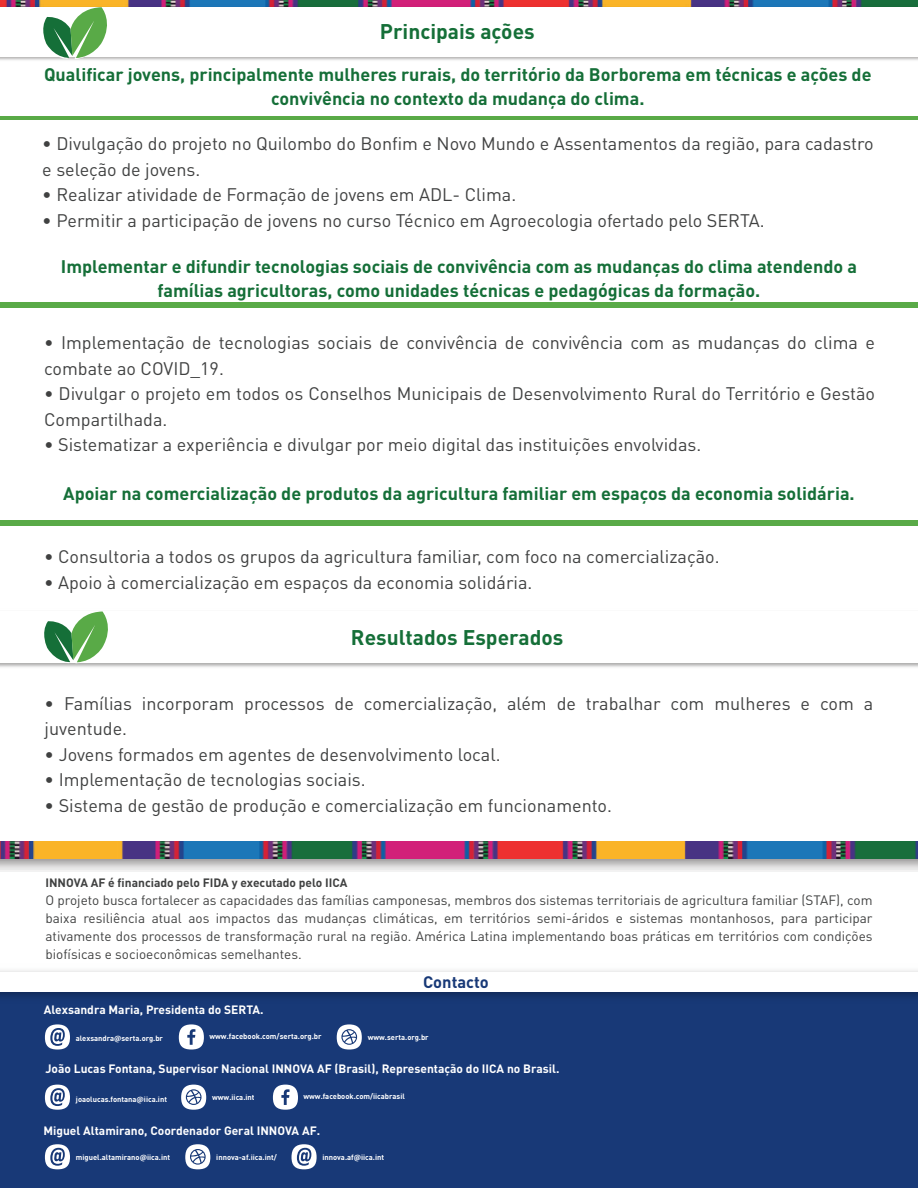
<style>
.page{position:relative;width:918px;height:1188px;background:#fff}
.page>*{position:absolute;margin:0;border:0;box-sizing:border-box;transform-origin:0 0}
.t1{font:700 21px "DINOT";color:#156f38}
.t2{font:18px/25.5px "DINOT";color:#404141}
.t3{font:700 18px/24px "DINOT";color:#156f38;text-align:center}
.t4{font:700 16.5px "DINOT";color:#183977}
.t5{font:13.5px/18px "DINOT";color:#404141;text-align:justify}
.t6{font:700 12px "DINOT";color:#fff}
.t7{font:700 12px "DINOT";color:#404141}
.t8{font:700 7.65px "DINOT";color:#fff}
.t9{font:700 7.5px "DINOT";color:#fff}
</style>
<div class="page">
<div style="left:0;top:982px;width:918px;height:206px;background:#183977"></div>
<hr style="left:0;top:116px;width:918px;height:4px;background:#59aa47">
<div style="left:0;top:477px;width:918px;height:49px;background:#59aa47"></div>
<div style="left:0;top:472px;width:918px;height:48px;background:#fff"></div>
<img style="left:0;top:0;width:918px;height:4px">
<img style="left:0;top:4px;width:918px;height:56px">
<div style="left:0;top:7px;width:918px;height:50px;background:#fff"></div>
<svg style="left:38px;top:7px;width:76px;height:53px"></svg>
<svg style="left:39px;top:611px;width:76px;height:53px"></svg>
<div style="left:0;top:273px;width:918px;height:35px;background:#59aa47"></div>
<div style="left:0;top:267px;width:918px;height:35px;background:#fff"></div>
<div style="left:273px;top:1085px;width:25px;height:25px;background:#fff;border-radius:50%"></div>
<svg style="left:281px;top:1089px;width:9px;height:16px"></svg>
<div style="left:179px;top:1024px;width:25px;height:26px;background:#fff;border-radius:50%"></div>
<svg style="left:187px;top:1029px;width:8px;height:16px"></svg>
<div style="left:181px;top:1085px;width:25px;height:25px;background:#fff;border-radius:50%"></div>
<svg style="left:186px;top:1089px;width:16px;height:16px"></svg>
<div style="left:337px;top:1024px;width:25px;height:26px;background:#fff;border-radius:50%"></div>
<svg style="left:341px;top:1029px;width:16px;height:16px"></svg>
<img style="left:0;top:858px;width:918px;height:13px">
<img style="left:0;top:841px;width:918px;height:17px">
<img style="left:0;top:970px;width:918px;height:27px">
<div style="left:0;top:972px;width:918px;height:19px;background:#fff"></div>
<div style="left:185px;top:1144px;width:25px;height:25px;background:#fff;border-radius:50%"></div>
<svg style="left:190px;top:1149px;width:16px;height:16px"></svg>
<div style="left:292px;top:1144px;width:25px;height:25px;background:#fff;border-radius:50%"></div>
<svg style="left:297px;top:1148px;width:14px;height:18px"></svg>
<div style="left:45px;top:1144px;width:25px;height:25px;background:#fff;border-radius:50%"></div>
<svg style="left:50px;top:1148px;width:15px;height:18px"></svg>
<div style="left:45px;top:1085px;width:25px;height:25px;background:#fff;border-radius:50%"></div>
<svg style="left:50px;top:1088px;width:15px;height:18px"></svg>
<div style="left:45px;top:1024px;width:25px;height:26px;background:#fff;border-radius:50%"></div>
<svg style="left:50px;top:1028px;width:15px;height:18px"></svg>
<p class="t1" style="left:380px;top:18px;width:156px">Principais ações</p>
<p class="t3" style="left:44px;top:61px;width:829px">Qualificar jovens, principalmente mulheres rurais, do território da Borborema em técnicas e ações de convivência no contexto da mudança do clima.</p>
<p class="t2" style="left:42px;top:130px;width:833px">• Divulgação do projeto no Quilombo do Bonfim e Novo Mundo e Assentamentos da região, para cadastro e seleção de jovens.</p>
<p class="t2" style="left:42px;top:181px;width:475px">• Realizar atividade de Formação de jovens em ADL- Clima.</p>
<p class="t2" style="left:42px;top:207px;width:724px">• Permitir a participação de jovens no curso Técnico em Agroecologia ofertado pelo SERTA.</p>
<p class="t3" style="left:61px;top:253px;width:798px">Implementar e difundir tecnologias sociais de convivência com as mudanças do clima atendendo a famílias agricultoras, como unidades técnicas e pedagógicas da formação.</p>
<p class="t2" style="left:44px;top:329px;width:833px">• Implementação de tecnologias sociais de convivência de convivência com as mudanças do clima e combate ao COVID_19.</p>
<p class="t2" style="left:44px;top:380px;width:833px">• Divulgar o projeto em todos os Conselhos Municipais de Desenvolvimento Rural do Território e Gestão<br>Compartilhada.</p>
<p class="t2" style="left:44px;top:431px;width:659px">• Sistematizar a experiência e divulgar por meio digital das instituições envolvidas.</p>
<p class="t3" style="left:63px;top:481px;width:793px">Apoiar na comercialização de produtos da agricultura familiar em espaços da economia solidária.</p>
<p class="t2" style="left:44px;top:543px;width:677px">• Consultoria a todos os grupos da agricultura familiar, com foco na comercialização.</p>
<p class="t2" style="left:44px;top:569px;width:490px">• Apoio à comercialização em espaços da economia solidária.</p>
<p class="t1" style="left:351px;top:623px;width:214px">Resultados Esperados</p>
<p class="t2" style="left:45px;top:690px;width:830px">• Famílias incorporam processos de comercialização, além de trabalhar com mulheres e com a juventude.</p>
<p class="t2" style="left:45px;top:741px;width:457px">• Jovens formados em agentes de desenvolvimento local.</p>
<p class="t2" style="left:45px;top:767px;width:323px">• Implementação de tecnologias sociais.</p>
<p class="t2" style="left:45px;top:792px;width:569px">• Sistema de gestão de produção e comercialização em funcionamento.</p>
<p class="t7" style="left:45px;top:875px;width:303px">INNOVA AF é financiado pelo FIDA y executado pelo IICA</p>
<p class="t5" style="left:45px;top:891px;width:829px">O projeto busca fortalecer as capacidades das famílias camponesas, membros dos sistemas territoriais de agricultura familiar (STAF), com baixa resiliência atual aos impactos das mudanças climáticas, em territórios semi-áridos e sistemas montanhosos, para participar ativamente dos processos de transformação rural na região. América Latina implementando boas práticas em territórios com condições biofísicas e socioeconômicas semelhantes.</p>
<p class="t6" style="left:44px;top:1002px;width:221px">Alexsandra Maria, Presidenta do SERTA.</p>
<p class="t9" style="left:76px;top:1034px;width:89px">alexsandra@serta.org.br</p>
<p class="t8" style="left:209px;top:1031px;width:114px">www.facebook.com/serta.org.br</p>
<p class="t4" style="left:423px;top:971px;width:67px">Contacto</p>
<p class="t9" style="left:368px;top:1032px;width:62px">www.serta.org.br</p>
<p class="t6" style="left:45px;top:1060px;width:516px">João Lucas Fontana, Supervisor Nacional INNOVA AF (Brasil), Representação do IICA no Brasil.</p>
<p class="t9" style="left:76px;top:1094px;width:93px">joaolucas.fontana@iica.int</p>
<p class="t9" style="left:212px;top:1092px;width:44px">www.iica.int</p>
<p class="t9" style="left:303px;top:1091px;width:103px">www.facebook.com/iicabrasil</p>
<p class="t6" style="left:43px;top:1123px;width:278px">Miguel Altamirano, Coordenador Geral INNOVA AF.</p>
<p class="t9" style="left:76px;top:1153px;width:96px">miguel.altamirano@iica.int</p>
<p class="t9" style="left:216px;top:1152px;width:62px">innova-af.iica.int/</p>
<p class="t9" style="left:323px;top:1152px;width:63px">innova.af@iica.int</p>
</div>
